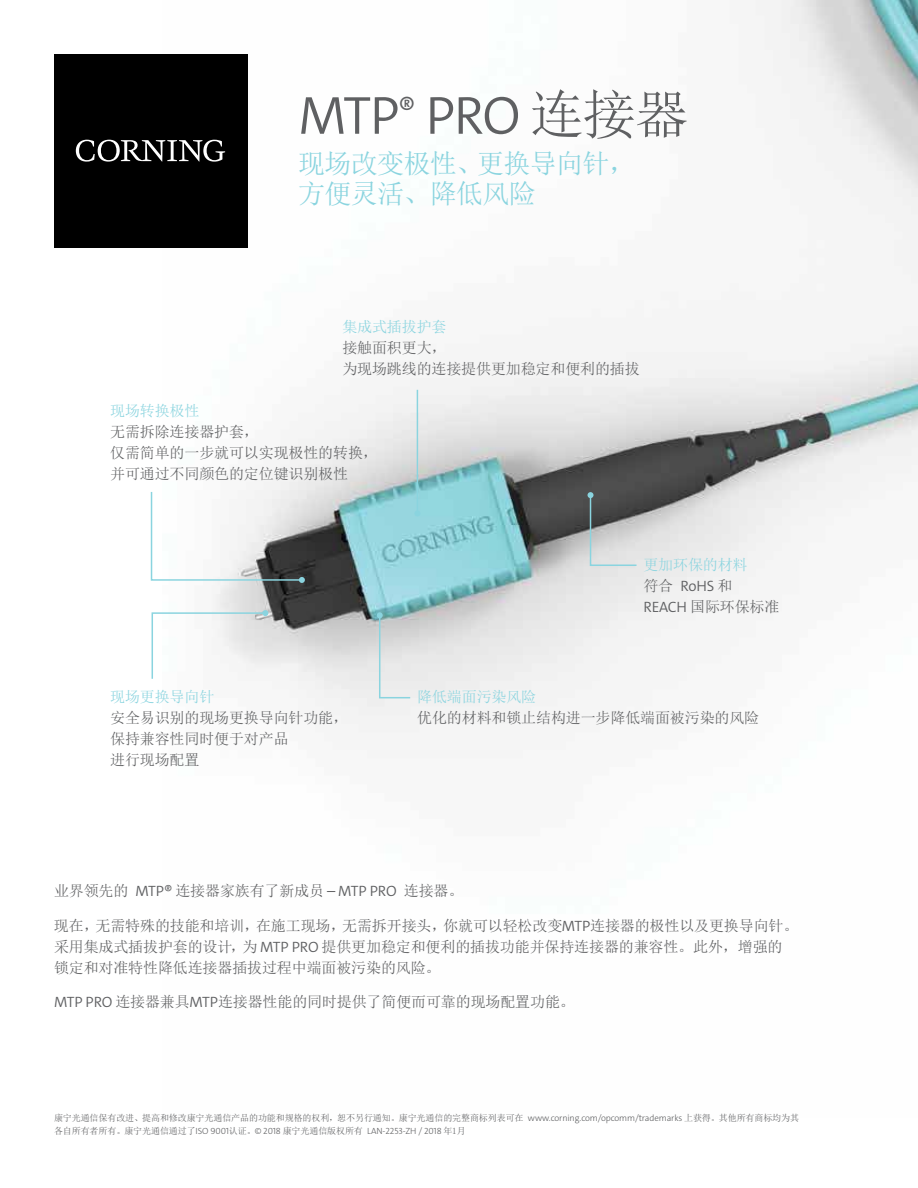
<style>
.page{position:relative;width:918px;height:1188px;background:#fff}
.page>*{position:absolute;margin:0;border:0;box-sizing:border-box;transform-origin:0 0}
.t1{font:300 54px "The Sans C4 s";letter-spacing:-.03em;color:#5f6062}
.t2{font:27px/30px "Sim Sun";letter-spacing:-.025em;color:#8ad4df}
.t3{font:15px/21px "Sim Sun";letter-spacing:-.01em;color:#5f6062}
.t4{font:15px "Sim Sun";letter-spacing:-.01em;color:#8ad4df}
.t5{font:300 15px "The Sans C4 s";color:#5f6062}
.t6{font:9px/13.5px "Sim Sun";letter-spacing:-.01em;color:#5f6062}
.s1{font-family:"Sim Sun";font-weight:400}
.s2{font-family:"The Sans C4 s";font-weight:300}
</style>
<div class="page">
<img style="left:162px;top:0;width:756px;height:733px">
<div style="left:54px;top:54px;width:193px;height:193px;background:#000"></div>
<svg style="left:76px;top:140px;width:149px;height:22px"></svg>
<svg style="left:151px;top:610px;width:117px;height:70px"></svg>
<svg style="left:150px;top:490px;width:155px;height:93px"></svg>
<svg style="left:588px;top:492px;width:50px;height:75px;background:#999d9e"></svg>
<svg style="left:377px;top:612px;width:35px;height:87px;background:#d4dcdc"></svg>
<hr style="left:417px;top:390px;width:1px;height:123px;background:#8ad4df">
<svg style="left:414px;top:510px;width:6px;height:6px"></svg>
<h1 class="t1" style="left:298px;top:81px;width:392px">MTP<sup>®</sup> PRO <span class="s1">连接器</span></h1>
<h2 class="t2" style="left:298px;top:148px;width:339px">现场改变极性、更换导向针，方便灵活、降低风险</h2>
<p class="t4" style="left:342px;top:319px;width:106px">集成式插拔护套</p>
<p class="t3" style="left:342px;top:337px;width:299px">接触面积更大，<br>为现场跳线的连接提供更加稳定和便利的插拔</p>
<p class="t4" style="left:110px;top:403px;width:91px">现场转换极性</p>
<p class="t3" style="left:110px;top:421px;width:269px">无需拆除连接器护套，<br>仅需简单的一步就可以实现极性的转换，并可通过不同颜色的定位键识别极性</p>
<p class="t4" style="left:110px;top:690px;width:106px">现场更换导向针</p>
<p class="t3" style="left:110px;top:708px;width:239px">安全易识别的现场更换导向针功能，保持兼容性同时便于对产品<br>进行现场配置</p>
<p class="t4" style="left:643px;top:557px;width:106px">更加环保的材料</p>
<p class="t5" style="left:643px;top:576px;width:90px"><span class="s1">符合</span> RoHS <span class="s1">和</span></p>
<p class="t3" style="left:643px;top:596px;width:138px"><span class="s2">REACH</span> 国际环保标准</p>
<p class="t4" style="left:417px;top:690px;width:121px">降低端面污染风险</p>
<p class="t3" style="left:417px;top:708px;width:344px">优化的材料和锁止结构进一步降低端面被污染的风险</p>
<p class="t3" style="left:54px;top:880px;width:411px">业界领先的 <span class="s2">MTP®</span> 连接器家族有了新成员 <span class="s2">– MTP PRO</span> 连接器。</p>
<p class="t3" style="left:54px;top:915px;width:746px">现在，无需特殊的技能和培训，在施工现场，无需拆开接头，你就可以轻松改变<span class="s2">MTP</span>连接器的极性以及更换导向针。采用集成式插拔护套的设计，为 <span class="s2">MTP PRO</span> 提供更加稳定和便利的插拔功能并保持连接器的兼容性。此外，增强的锁定和对准特性降低连接器插拔过程中端面被污染的风险。</p>
<p class="t3" style="left:54px;top:991px;width:522px"><span class="s2">MTP PRO</span> 连接器兼具<span class="s2">MTP</span>连接器性能的同时提供了简便而可靠的现场配置功能。</p>
<p class="t6" style="left:54px;top:1111px;width:747px">康宁光通信保有改进、提高和修改康宁光通信产品的功能和规格的权利，恕不另行通知。康宁光通信的完整商标列表可在 <span class="s2">www.corning.com/opcomm/trademarks</span> 上获得。其他所有商标均为其各自所有者所有。康宁光通信通过了<span class="s2">ISO 9001</span>认证。<span class="s2">© 2018</span> 康宁光通信版权所有 <span class="s2">LAN-2253-ZH / 2018</span> 年1月</p>
</div>
